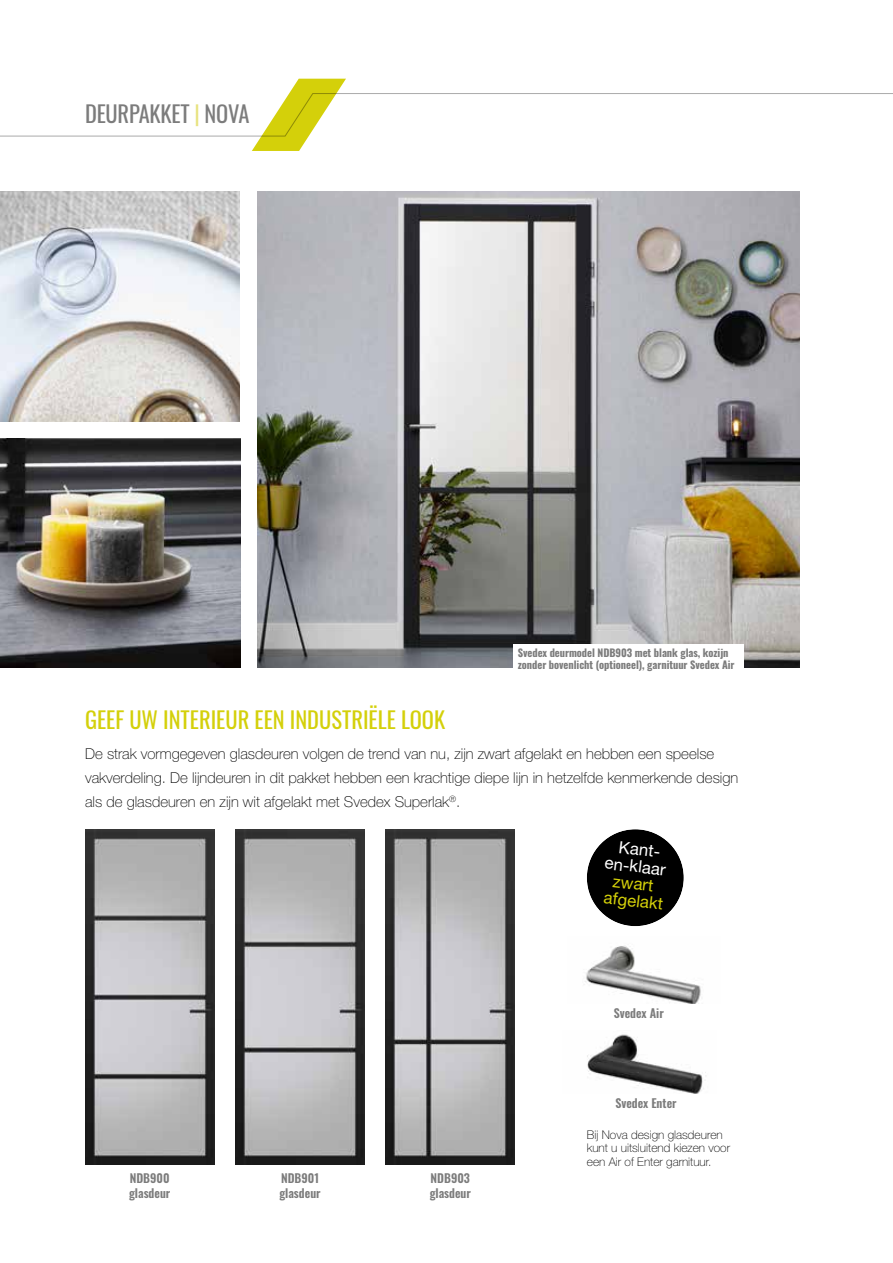
<style>
.page{position:relative;width:893px;height:1263px;background:#fff}
.page>*{position:absolute;margin:0;border:0;box-sizing:border-box;transform-origin:0 0}
.t1{font:22.5px "Oswald";color:#d4d00a}
.t2{font:22.5px "Oswald";letter-spacing:-.01em;color:#7c7c7c}
.t3{font:16.8px/17.2px "Helvetica Neue LT Std";color:#fff;text-align:center}
.t4{font:16.8px/17.1px "Helvetica Neue LT Std";color:#d4d00a;text-align:center}
.t5{font:100 15px/24px "Helvetica Neue LT Std";color:#000}
.t6{font:100 12px/13.5px "Helvetica Neue LT Std";color:#000}
.t7{font:600 12px/15px "Oswald";color:#7c7c7c}
.t8{font:700 10.5px/12.6px "Oswald";letter-spacing:-.005em;color:#7c7c7c}
.s1{color:#e8e380}
</style>
<div class="page">
<img style="left:85px;top:829px;width:129px;height:335px">
<img style="left:235px;top:829px;width:130px;height:335px">
<img style="left:386px;top:829px;width:129px;height:335px">
<div style="left:587px;top:829px;width:97px;height:97px;background:#000;border-radius:50%"></div>
<img style="left:258px;top:191px;width:541px;height:477px">
<div style="left:514px;top:644px;width:230px;height:34px;background:#fff"></div>
<img style="left:0;top:191px;width:240px;height:231px">
<img style="left:0;top:439px;width:241px;height:229px">
<svg style="left:0;top:79px;width:893px;height:72px"></svg>
<img style="left:587px;top:1034px;width:119px;height:60px">
<img style="left:584px;top:946px;width:117px;height:58px">
<h1 class="t2" style="left:85px;top:93px;width:166px">DEURPAKKET <span class="s1">|</span> NOVA</h1>
<p class="t8" style="left:518px;top:647px;width:218px">Svedex deurmodel NDB903 met blank glas, kozijn zonder bovenlicht (optioneel), garnituur Svedex Air</p>
<h1 class="t1" style="left:85px;top:699px;width:362px">GEEF UW INTERIEUR EEN INDUSTRIËLE LOOK</h1>
<p class="t5" style="left:85px;top:742px;width:655px">De strak vormgegeven glasdeuren volgen de trend van nu, zijn zwart afgelakt en hebben een speelse vakverdeling. De lijndeuren in dit pakket hebben een krachtige diepe lijn in hetzelfde kenmerkende design als de glasdeuren en zijn wit afgelakt met Svedex Superlak<sup>®</sup>.</p>
<p class="t3" style="left:608px;top:836px;width:63px;rotate:7deg">Kant&shy;en-klaar</p>
<p class="t4" style="left:607px;top:871px;width:61px;rotate:7deg">zwart afgelakt</p>
<p class="t7" style="left:614px;top:1006px;width:52px">Svedex Air</p>
<p class="t7" style="left:615px;top:1096px;width:63px">Svedex Enter</p>
<p class="t7" style="left:129px;top:1171px;width:43px">NDB900 glasdeur</p>
<p class="t7" style="left:279px;top:1171px;width:43px">NDB901 glasdeur</p>
<p class="t7" style="left:430px;top:1171px;width:43px">NDB903 glasdeur</p>
<p class="t6" style="left:587px;top:1127px;width:145px">Bij Nova design glasdeuren kunt u uitsluitend kiezen voor een Air of Enter garnituur.</p>
</div>
